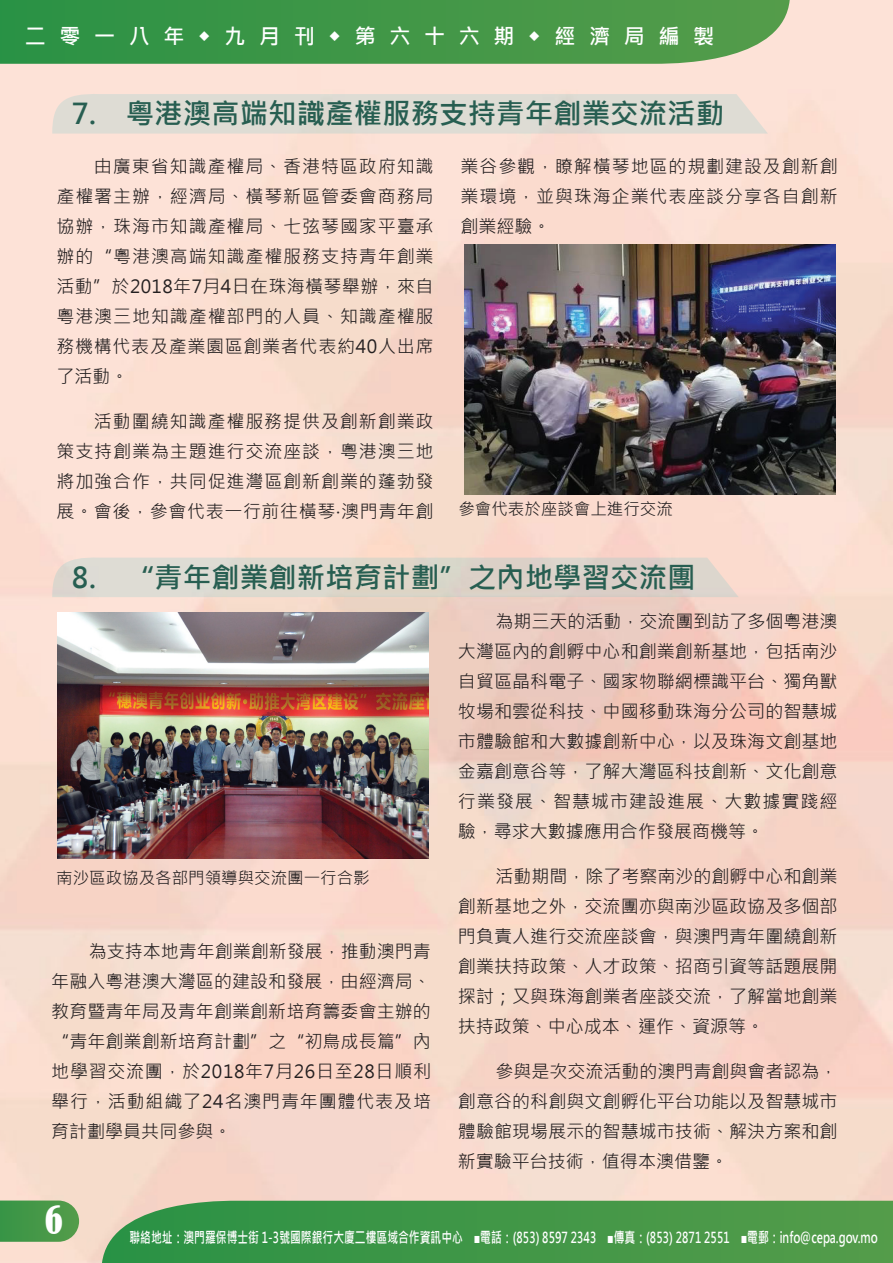
<style>
.page{position:relative;width:893px;height:1263px;background:#fff}
.page>*{position:absolute;margin:0;border:0;box-sizing:border-box;transform-origin:0 0}
.t1{font:condensed 36.15px "Bernard";color:#fff}
.t2{font:700 28.5px "Microsoft Jheng Hei";color:#275e51}
.t3{font:700 21px "Microsoft Jheng Hei";letter-spacing:.65em;color:#fff}
.t4{font:18px/30px "Microsoft Jheng Hei";letter-spacing:.04em;color:#231f20;text-align:justify}
.t5{font:16.5px "Microsoft Jheng Hei";color:#231f20}
.t6{font:700 15px "Microsoft Jheng Hei";color:#fff;scale:.72 1}
</style>
<div class="page">
<img style="left:0;top:0;width:893px;height:1263px">
<svg style="left:0;top:1200px;width:79px;height:42px;background:#519c51"></svg>
<svg style="left:0;top:0;width:790px;height:64px;background:#46994c"></svg>
<svg style="left:102px;top:1201px;width:791px;height:62px;background:#46984b"></svg>
<div style="left:52px;top:94px;width:716px;height:40px;background:#dedcd4"></div>
<img style="left:464px;top:244px;width:372px;height:250px">
<svg style="left:52px;top:557px;width:687px;height:40px;background:#ddd5cc"></svg>
<img style="left:58px;top:612px;width:370px;height:247px">
<p class="t3" style="left:25px;top:23px;width:691px">二零一八年◆九月刊◆第六十六期◆經濟局編製</p>
<h2 class="t2" style="left:72px;top:96px;width:654px">7. 粵港澳高端知識產權服務支持青年創業交流活動</h2>
<p class="t4" style="left:56px;top:151px;width:379px;text-indent:37px">由廣東省知識產權局、香港特區政府知識產權署主辦，經濟局、橫琴新區管委會商務局協辦，珠海市知識產權局、七弦琴國家平臺承辦的“粵港澳高端知識產權服務支持青年創業活動”於2018年7月4日在珠海橫琴舉辦，來自粵港澳三地知識產權部門的人員、知識產權服務機構代表及產業園區創業者代表約40人出席了活動。</p>
<p class="t4" style="left:56px;top:406px;width:379px;text-indent:37px">活動圍繞知識產權服務提供及創新創業政策支持創業為主題進行交流座談，粵港澳三地將加強合作，共同促進灣區創新創業的蓬勃發展。會後，參會代表一行前往橫琴‧澳門青年創</p>
<p class="t4" style="left:461px;top:151px;width:379px">業谷參觀，瞭解橫琴地區的規劃建設及創新創業環境，並與珠海企業代表座談分享各自創新創業經驗。</p>
<p class="t5" style="left:458px;top:498px;width:216px">參會代表於座談會上進行交流</p>
<h2 class="t2" style="left:72px;top:559px;width:625px">8. “青年創業創新培育計劃”之內地學習交流團</h2>
<p class="t5" style="left:56px;top:867px;width:315px">南沙區政協及各部門領導與交流團一行合影</p>
<p class="t4" style="left:51px;top:936px;width:381px;text-indent:37px">為支持本地青年創業創新發展，推動澳門青年融入粵港澳大灣區的建設和發展，由經濟局、教育暨青年局及青年創業創新培育籌委會主辦的“青年創業創新培育計劃”之“初鳥成長篇”內地學習交流團，於2018年7月26日至28日順利舉行，活動組織了24名澳門青年團體代表及培育計劃學員共同參與。</p>
<p class="t4" style="left:458px;top:606px;width:381px;text-indent:37px">為期三天的活動，交流團到訪了多個粵港澳大灣區內的創孵中心和創業創新基地，包括南沙自貿區晶科電子、國家物聯網標識平台、獨角獸牧場和雲從科技、中國移動珠海分公司的智慧城市體驗館和大數據創新中心，以及珠海文創基地金嘉創意谷等，了解大灣區科技創新、文化創意行業發展、智慧城市建設進展、大數據實踐經驗，尋求大數據應用合作發展商機等。</p>
<p class="t4" style="left:458px;top:861px;width:381px;text-indent:37px">活動期間，除了考察南沙的創孵中心和創業創新基地之外，交流團亦與南沙區政協及多個部門負責人進行交流座談會，與澳門青年圍繞創新創業扶持政策、人才政策、招商引資等話題展開探討；又與珠海創業者座談交流，了解當地創業扶持政策、中心成本、運作、資源等。</p>
<p class="t4" style="left:458px;top:1056px;width:381px;text-indent:37px">參與是次交流活動的澳門青創與會者認為，創意谷的科創與文創孵化平台功能以及智慧城市體驗館現場展示的智慧城市技術、解決方案和創新實驗平台技術，值得本澳借鑒。</p>
<h1 class="t1" style="left:45px;top:1199px;width:19px">6</h1>
<p class="t6" style="left:129px;top:1228px;width:1041px">聯絡地址：澳門羅保博士街 1-3號國際銀行大廈二樓區域合作資訊中心　■電話：(853) 8597 2343　■傳真：(853) 2871 2551　■電郵：info@cepa.gov.mo</p>
</div>
